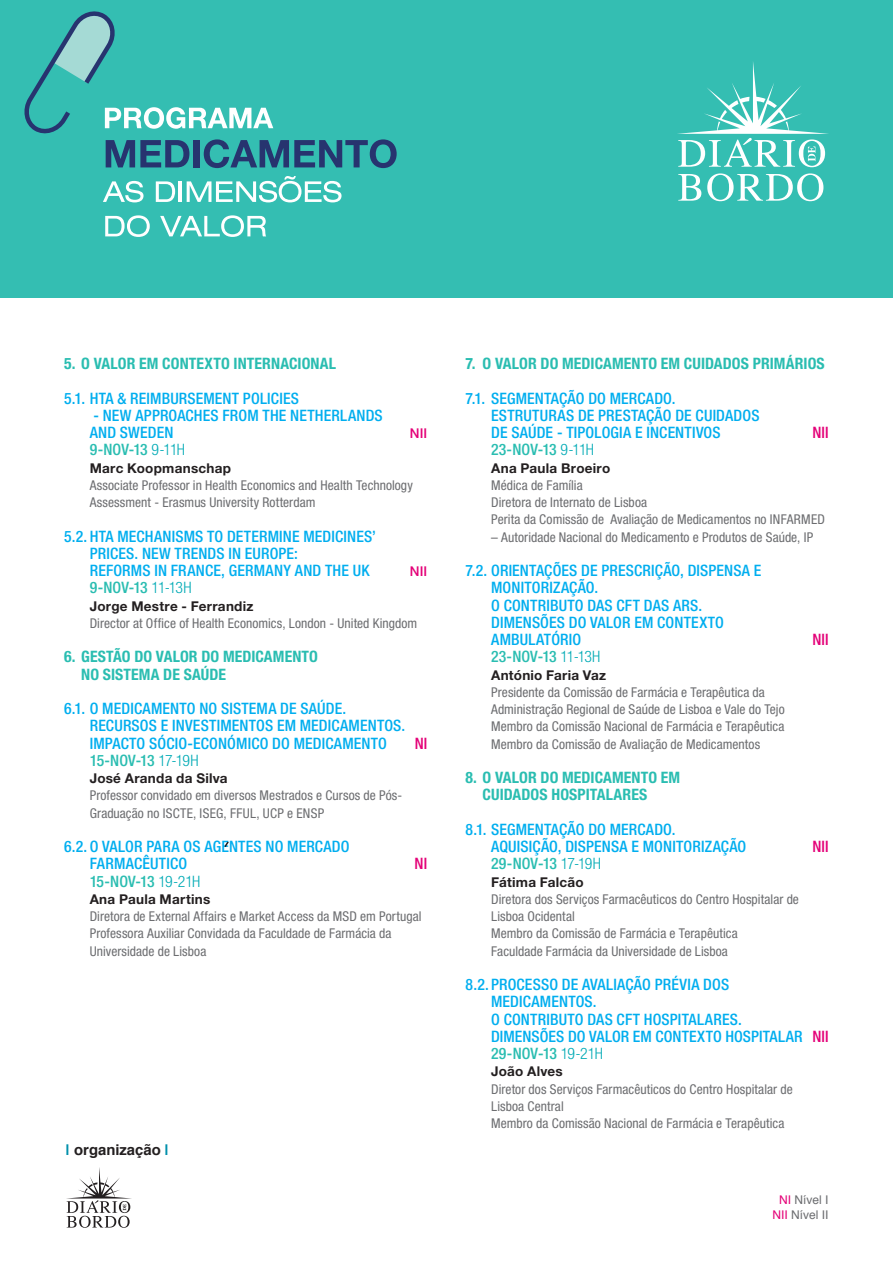
<style>
.page{position:relative;width:893px;height:1263px;background:#fff}
.page>*{position:absolute;margin:0;border:0;box-sizing:border-box;transform-origin:0 0}
.t1{font:500 condensed 15.75px/17.2px "Helvetica Neue LT Pro";letter-spacing:.01em;color:#00aeef}
.t2{font:700 condensed 15.75px/17.2px "Helvetica Neue LT Pro";letter-spacing:.005em;color:#2abdb1}
.t3{font:500 condensed 15.75px "Helvetica Neue LT Pro";letter-spacing:.005em;color:#2abdb1}
.t4{font:500 condensed 15.75px "Helvetica Neue LT Pro";color:#e40278}
.t5{font:700 14.85px "Helvetica";color:#231f20}
.t6{font:condensed 13.5px/17.2px "Helvetica Neue LT Pro";letter-spacing:.005em;color:#6c6d70}
.t7{font:700 13.5px "Helvetica Neue LT Pro";letter-spacing:.02em;color:#231f20}
.t8{font:500 13.5px "Helvetica Neue LT Pro";letter-spacing:.01em;color:#e40278}
.t9{font:12px/15px "Helvetica";color:#6c6d70;text-align:center}
.s1{font-weight:300;color:#00aab5}
.s2{color:#0090ab}
.s3{color:#e40278}
.s4{color:#2abdb1}
</style>
<div class="page">
<div style="left:0;top:0;width:893px;height:298px;background:#34beb2"></div>
<svg style="left:678px;top:174px;width:23px;height:27px"></svg>
<svg style="left:707px;top:173px;width:116px;height:28px"></svg>
<svg style="left:677px;top:62px;width:152px;height:105px"></svg>
<svg style="left:103px;top:181px;width:41px;height:21px"></svg>
<svg style="left:156px;top:181px;width:19px;height:21px"></svg>
<hr style="left:179px;top:181px;width:3px;height:21px;background:#fff">
<svg style="left:187px;top:176px;width:154px;height:26px"></svg>
<svg style="left:105px;top:215px;width:45px;height:22px"></svg>
<svg style="left:160px;top:215px;width:106px;height:22px"></svg>
<svg style="left:24px;top:11px;width:373px;height:157px"></svg>
<svg style="left:66px;top:1167px;width:66px;height:61px"></svg>
<svg style="left:224px;top:841px;width:5px;height:6px"></svg>
<p class="t2" style="left:64px;top:355px;width:273px">5. O VALOR EM CONTEXTO INTERNACIONAL</p>
<p class="t1" style="left:64px;top:389px;width:236px">5.1. HTA &amp; REIMBURSEMENT POLICIES</p>
<p class="t1" style="left:90px;top:406px;width:295px">- NEW APPROACHES FROM THE NETHERLANDS<br>AND SWEDEN</p>
<p class="t8" style="left:410px;top:425px;width:19px">NII</p>
<p class="t3" style="left:90px;top:440px;width:97px">9-NOV-13 <span class="s1">9-11h</span></p>
<p class="t7" style="left:90px;top:459px;width:143px">Marc Koopmanschap</p>
<p class="t6" style="left:90px;top:476px;width:325px">Associate Professor in Health Economics and Health Technology<br>Assessment - Erasmus University Rotterdam</p>
<p class="t1" style="left:90px;top:527px;width:288px;text-indent:-25px">5.2. HTA MECHANISMS TO DETERMINE MEDICINES’<br>PRICES. NEW TRENDS IN EUROPE:<br>REFORMS IN FRANCE, GERMANY AND THE UK</p>
<p class="t8" style="left:410px;top:563px;width:19px">NII</p>
<p class="t3" style="left:90px;top:578px;width:103px">9-NOV-13 <span class="s1">11-13h</span></p>
<p class="t7" style="left:90px;top:597px;width:165px">Jorge Mestre - Ferrandiz</p>
<p class="t6" style="left:90px;top:614px;width:329px">Director at Office of Health Economics, London - United Kingdom</p>
<p class="t2" style="left:81px;top:648px;width:238px;text-indent:-17px">6. GESTÃO DO VALOR DO MEDICAMENTO<br>NO SISTEMA DE SAÚDE</p>
<p class="t1" style="left:90px;top:700px;width:317px;text-indent:-26px">6.1. O MEDICAMENTO NO SISTEMA DE SAÚDE.<br>RECURSOS E INVESTIMENTOS EM MEDICAMENTOS.<br>IMPACTO SÓCIO-ECONÓMICO DO MEDICAMENTO</p>
<p class="t4" style="left:415px;top:734px;width:7px">NI</p>
<p class="t3" style="left:90px;top:751px;width:110px">15-NOV-13 <span class="s1">17-19h</span></p>
<p class="t7" style="left:90px;top:770px;width:139px">José Aranda da Silva</p>
<p class="t6" style="left:90px;top:787px;width:314px">Professor convidado em diversos Mestrados e Cursos de Pós-<br>Graduação no ISCTE, ISEG, FFUL, UCP e ENSP</p>
<p class="t1" style="left:90px;top:838px;width:261px;text-indent:-25px">6.2. O VALOR PARA OS AGENTES NO MERCADO<br>FARMACÊUTICO</p>
<p class="t4" style="left:415px;top:854px;width:7px">NI</p>
<p class="t3" style="left:90px;top:872px;width:112px">15-NOV-13 <span class="s1">19-21h</span></p>
<p class="t7" style="left:90px;top:891px;width:122px">Ana Paula Martins</p>
<p class="t6" style="left:90px;top:908px;width:333px">Diretora de External Affairs e Market Access da MSD em Portugal<br>Professora Auxiliar Convidada da Faculdade de Farmácia da<br>Universidade de Lisboa</p>
<p class="t5" style="left:66px;top:1138px;width:105px"><span class="s2">|</span> organização <span class="s2">|</span></p>
<p class="t2" style="left:466px;top:355px;width:361px">7. O VALOR DO MEDICAMENTO EM CUIDADOS PRIMÁRIOS</p>
<p class="t1" style="left:491px;top:389px;width:270px;text-indent:-26px">7.1. SEGMENTAÇÃO DO MERCADO.<br>ESTRUTURAS DE PRESTAÇÃO DE CUIDADOS<br>DE SAÚDE - TIPOLOGIA E INCENTIVOS</p>
<p class="t4" style="left:812px;top:423px;width:6px">NII</p>
<p class="t3" style="left:491px;top:440px;width:104px">23-NOV-13 <span class="s1">9-11h</span></p>
<p class="t7" style="left:491px;top:459px;width:121px">Ana Paula Broeiro</p>
<p class="t6" style="left:491px;top:476px;width:335px">Médica de Família<br>Diretora de Internato de Lisboa<br>Perita da Comissão de Avaliação de Medicamentos no INFARMED</p>
<p class="t6" style="left:491px;top:528px;width:324px">– Autoridade Nacional do Medicamento e Produtos de Saúde, IP</p>
<p class="t1" style="left:491px;top:562px;width:272px;text-indent:-25px">7.2. ORIENTAÇÕES DE PRESCRIÇÃO, DISPENSA E<br>MONITORIZAÇÃO.<br>O CONTRIBUTO DAS CFT</p>
<p class="t1" style="left:491px;top:596px;width:234px;text-indent:153px">DAS ARS .<br>DIMENSÕES DO VALOR EM CONTEXTO<br>AMBULATÓRIO</p>
<p class="t4" style="left:812px;top:630px;width:6px">NII</p>
<p class="t3" style="left:491px;top:647px;width:111px">23-NOV-13 <span class="s1">11-13h</span></p>
<p class="t7" style="left:491px;top:666px;width:117px">António Faria Vaz</p>
<p class="t6" style="left:491px;top:683px;width:295px">Presidente da Comissão de Farmácia e Terapêutica da Administração Regional de Saúde de Lisboa e Vale do Tejo Membro da Comissão Nacional de Farmácia e Terapêutica Membro da Comissão de Avaliação de Medicamentos</p>
<p class="t2" style="left:483px;top:769px;width:199px;text-indent:-17px">8. O VALOR DO MEDICAMENTO EM<br>CUIDADOS HOSPITALARES</p>
<p class="t1" style="left:491px;top:820px;width:257px;text-indent:-26px">8.1. SEGMENTAÇÃO DO MERCADO.<br>AQUISIÇÃO, DISPENSA E MONITORIZAÇÃO</p>
<p class="t4" style="left:812px;top:837px;width:6px">NII</p>
<p class="t3" style="left:491px;top:854px;width:111px">29-NOV-13 <span class="s1">17-19h</span></p>
<p class="t7" style="left:491px;top:873px;width:94px">Fátima Falcão</p>
<p class="t6" style="left:491px;top:890px;width:309px">Diretora dos Serviços Farmacêuticos do Centro Hospitalar de Lisboa Ocidental<br>Membro da Comissão de Farmácia e Terapêutica<br>Faculdade Farmácia da Universidade de Lisboa</p>
<p class="t1" style="left:491px;top:976px;width:240px;text-indent:-26px">8.2. PROCESSO DE AVALIAÇÃO PRÉVIA DOS<br>MEDICAMENTOS.<br>O CONTRIBUTO DAS CFT</p>
<p class="t1" style="left:491px;top:1010px;width:328px;text-indent:153px">HOSPITALARES.<br>DIMENSÕES DO VALOR EM CONTEXTO HOSPITALAR <span class="s3">NII<br></span><span class="s4">29-NOV-13</span> <span class="s1">19-21h</span></p>
<p class="t7" style="left:491px;top:1063px;width:73px">João Alves</p>
<p class="t6" style="left:491px;top:1080px;width:303px">Diretor dos Serviços Farmacêuticos do Centro Hospitalar de<br>Lisboa Central<br>Membro da Comissão Nacional de Farmácia e Terapêutica</p>
<p class="t9" style="left:772px;top:1193px;width:58px"><span class="s3">NI</span> Nível I<br><span class="s3">NII</span> Nível II</p>
</div>
